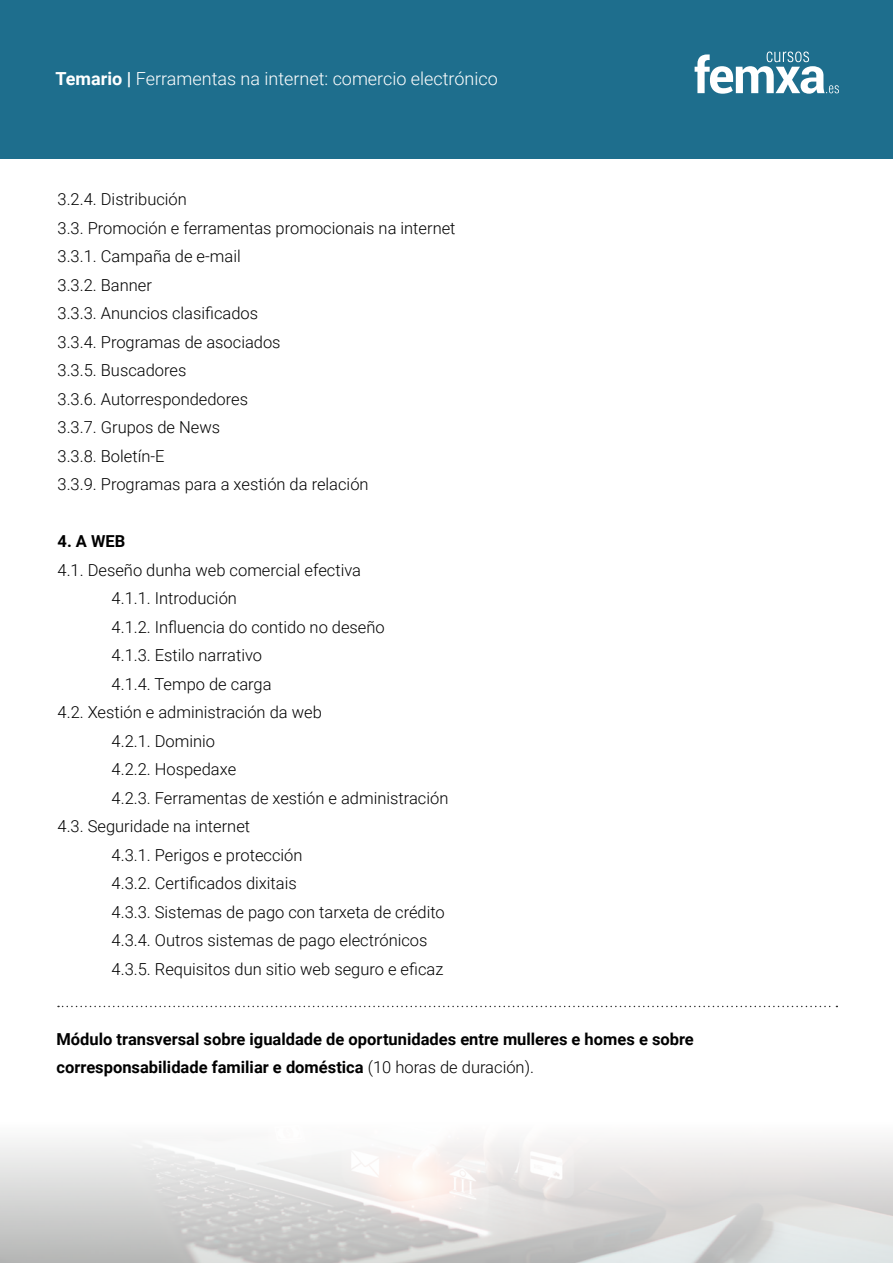
<style>
.page{position:relative;width:893px;height:1263px;background:#fff}
.page>*{position:absolute;margin:0;border:0;box-sizing:border-box;transform-origin:0 0}
.t1{font:300 18px "Roboto";color:#fff}
.t2{font:300 16.5px/28.5px "Roboto";color:#000}
.t3{font:700 16.5px/28.5px "Roboto";color:#000}
.s1{font-weight:700}
.s2{font-weight:300}
</style>
<div class="page">
<svg style="left:58px;top:1006px;width:779px;height:1px"></svg>
<div style="left:0;top:0;width:893px;height:158px;background:#1e6e8d"></div>
<svg style="left:695px;top:52px;width:144px;height:42px"></svg>
<p class="t1" style="left:56px;top:66px;width:444px"><span class="s1">Temario |</span> Ferramentas na internet: comercio electrónico</p>
<p class="t2" style="left:58px;top:185px;width:399px">3.2.4. Distribución<br>3.3. Promoción e ferramentas promocionais na internet<br>3.3.1. Campaña de e-mail<br>3.3.2. Banner<br>3.3.3. Anuncios clasificados<br>3.3.4. Programas de asociados<br>3.3.5. Buscadores<br>3.3.6. Autorrespondedores<br>3.3.7. Grupos de News<br>3.3.8. Boletín-E<br>3.3.9. Programas para a xestión da relación</p>
<p class="t3" style="left:58px;top:527px;width:69px">4. A WEB</p>
<p class="t2" style="left:58px;top:555px;width:305px">4.1. Deseño dunha web comercial efectiva</p>
<p class="t2" style="left:112px;top:584px;width:127px">4.1.1. Introdución</p>
<p class="t2" style="left:112px;top:612px;width:275px">4.1.2. Influencia do contido no deseño</p>
<p class="t2" style="left:112px;top:641px;width:152px">4.1.3. Estilo narrativo</p>
<p class="t2" style="left:112px;top:669px;width:161px">4.1.4. Tempo de carga</p>
<p class="t2" style="left:58px;top:698px;width:266px">4.2. Xestión e administración da web</p>
<p class="t2" style="left:112px;top:726px;width:105px">4.2.1. Dominio</p>
<p class="t2" style="left:112px;top:755px;width:126px">4.2.2. Hospedaxe</p>
<p class="t2" style="left:112px;top:783px;width:338px">4.2.3. Ferramentas de xestión e administración</p>
<p class="t2" style="left:58px;top:812px;width:194px">4.3. Seguridade na internet</p>
<p class="t2" style="left:112px;top:840px;width:192px">4.3.1. Perigos e protección</p>
<p class="t2" style="left:112px;top:869px;width:187px">4.3.2. Certificados dixitais</p>
<p class="t2" style="left:112px;top:897px;width:335px">4.3.3. Sistemas de pago con tarxeta de crédito</p>
<p class="t2" style="left:112px;top:926px;width:317px">4.3.4. Outros sistemas de pago electrónicos</p>
<p class="t2" style="left:112px;top:954px;width:333px">4.3.5. Requisitos dun sitio web seguro e eficaz</p>
<p class="t3" style="left:57px;top:1024px;width:639px">Módulo transversal sobre igualdade de oportunidades entre mulleres e homes e sobre corresponsabilidade familiar e doméstica <span class="s2">(10 horas de duración).</span></p>
</div>
